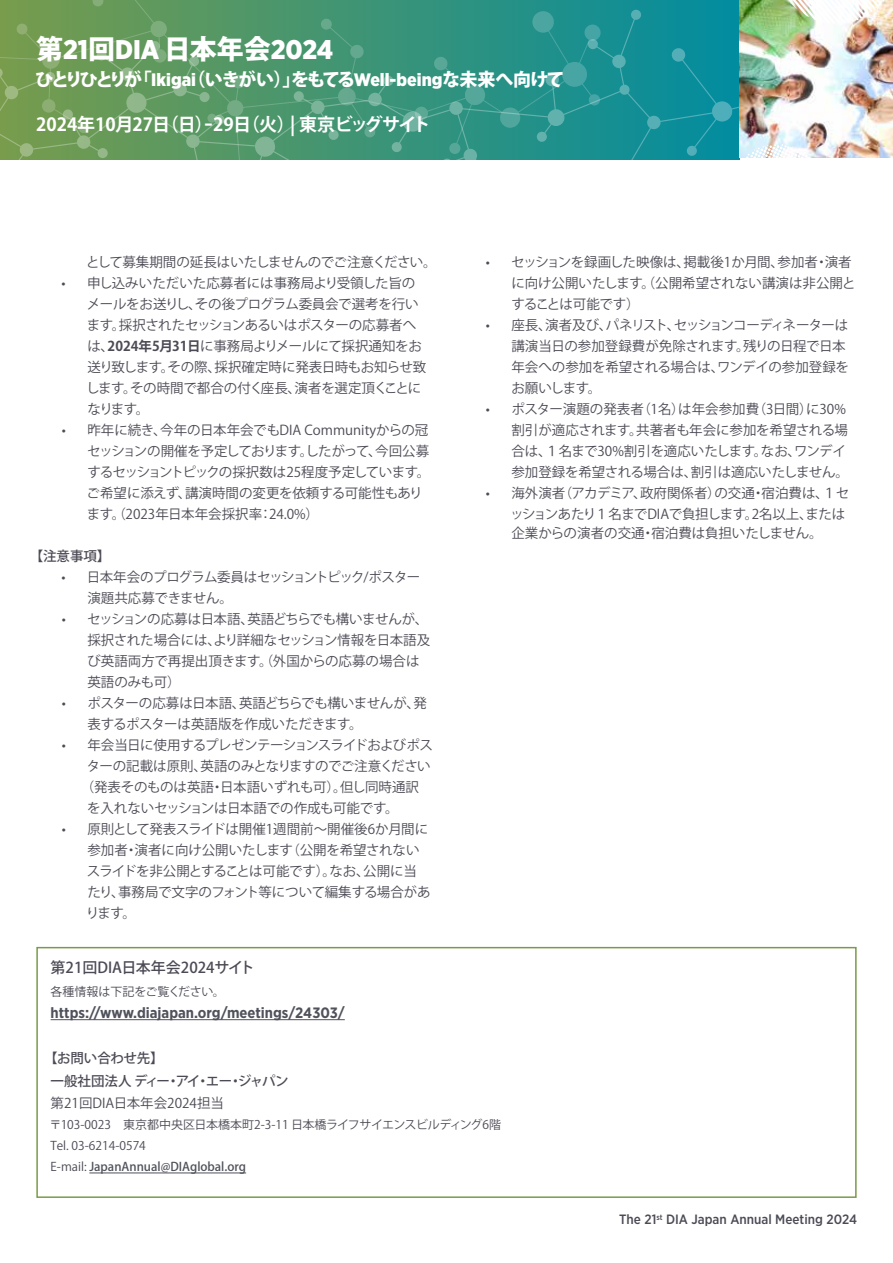
<style>
.page{position:relative;width:893px;height:1263px;background:#fff}
.page>*{position:absolute;margin:0;border:0;box-sizing:border-box;transform-origin:0 0}
.t1{font:900 27px "Gotham Narrow";color:#fff}
.t2{font:800 18px "Koz Go Pro";letter-spacing:-.11em;color:#fff}
.t3{font:700 18px "Koz Go Pr 6 N";letter-spacing:-.015em;color:#fff}
.t4{font:700 15px "Gotham Narrow";color:#50525b}
.t5{font:500 15px "Koz Go Pr 6 N";color:#4c4b55}
.t6{font:13.5px/21px "Koz Go Pr 6 N";letter-spacing:-.02em;color:#4c4b55}
.t7{font:13.5px/21px "Koz Go Pr 6 N";color:#4c4b55}
.t8{font:13.5px/21px "Koz Go Pr 6 N";letter-spacing:-.04em;color:#4c4b55}
.t9{font:500 13.5px/22.5px "Koz Go Pr 6 N";letter-spacing:-.01em;color:#4c4b55}
.t10{font:500 13.5px "Gotham Narrow";color:#4b4b55}
.t11{font:13.5px "Koz Go Pr 6 N";letter-spacing:-.045em;color:#4c4b55}
.t12{font:12px/21px "Koz Go Pr 6 N";color:#4c4b55}
.s1{font-family:"Koz Go Pro";font-weight:800}
.s2{font-family:"Gotham Narrow";font-weight:900}
.s3{font-weight:700}
.s4{font-weight:500;color:#50525b}
</style>
<div class="page">
<svg style="left:1px;top:0;width:601px;height:10px;background:#47956e"></svg>
<svg style="left:0;top:10px;width:740px;height:150px;background:#419679"></svg>
<img style="left:740px;top:0;width:153px;height:158px">
<svg style="left:727px;top:143px;width:102px;height:17px"></svg>
<svg style="left:776px;top:0;width:108px;height:24px"></svg>
<img style="left:0;top:0;width:1px;height:158px">
<svg style="left:36px;top:946px;width:821px;height:252px"></svg>
<h1 class="t1" style="left:36px;top:31px;width:299px"><span class="s1">第</span>21<span class="s1">回</span>DIA <span class="s1">日本年会</span>2024</h1>
<h2 class="t2" style="left:36px;top:67px;width:531px">ひとりひとりが「<span class="s2">Ikigai</span>（いきがい）」をもてる<span class="s2">Well-being</span>な未来へ向けて</h2>
<h2 class="t3" style="left:36px;top:114px;width:396px">2024年10月27日（日）ｰ29日（火）| 東京ビッグサイト</h2>
<p class="t6" style="left:86px;top:251px;width:352px">として募集期間の延長はいたしませんのでご注意ください。</p>
<p class="t6" style="left:86px;top:272px;width:342px;text-indent:-24px">• 申し込みいただいた応募者には事務局より受領した旨のメールをお送りし、その後プログラム委員会で選考を行います。採択されたセッションあるいはポスターの応募者へは、<span class="s3">2024年5月31日</span>に事務局よりメールにて採択通知をお送り致します。その際、採択確定時に発表日時もお知らせ致します。その時間で都合の付く座長、演者を選定頂くことになります。</p>
<p class="t7" style="left:87px;top:420px;width:345px;text-indent:-25px">• 昨年に続き、今年の日本年会でもDIA Communityからの冠セッションの開催を予定しております。したがって、今回公募するセッショントピックの採択数は25程度予定しています。ご希望に添えず、講演時間の変更を依頼する可能性もあります。（2023年日本年会採択率：24.0%）</p>
<p class="t9" style="left:30px;top:545px;width:82px">【注意事項】</p>
<p class="t8" style="left:87px;top:567px;width:334px;text-indent:-26px">• 日本年会のプログラム委員はセッショントピック/ポスター演題共応募できません。</p>
<p class="t6" style="left:87px;top:609px;width:344px;text-indent:-26px">• セッションの応募は日本語、英語どちらでも構いませんが、採択された場合には、より詳細なセッション情報を日本語及び英語両方で再提出頂きます。（外国からの応募の場合は英語のみも可）</p>
<p class="t6" style="left:87px;top:693px;width:341px;text-indent:-26px">• ポスターの応募は日本語、英語どちらでも構いませんが、発表するポスターは英語版を作成いただきます。</p>
<p class="t11" style="left:62px;top:737px;width:372px">• 年会当日に使用するプレゼンテーションスライドおよびポス</p>
<p class="t6" style="left:87px;top:756px;width:345px">ターの記載は原則、英語のみとなりますのでご注意ください</p>
<p class="t7" style="left:81px;top:777px;width:340px">（発表そのものは英語・日本語いずれも可）。但し同時通訳</p>
<p class="t6" style="left:87px;top:798px;width:313px">を入れないセッションは日本語での作成も可能です。</p>
<p class="t6" style="left:86px;top:819px;width:346px;text-indent:-24px">• 原則として発表スライドは開催1週間前～開催後6か月間に参加者・演者に向け公開いたします（公開を希望されないスライドを非公開とすることは可能です）。なお、公開に当たり、事務局で文字のフォント等について編集する場合があります。</p>
<p class="t7" style="left:511px;top:252px;width:346px;text-indent:-26px">• セッションを録画した映像は、掲載後1か月間、参加者・演者に向け公開いたします。（公開希望されない講演は非公開とすることは可能です）</p>
<p class="t6" style="left:511px;top:315px;width:339px;text-indent:-26px">• 座長、演者及び、パネリスト、セッションコーディネーターは講演当日の参加登録費が免除されます。残りの日程で日本年会への参加を希望される場合は、ワンデイの参加登録をお願いします。</p>
<p class="t7" style="left:511px;top:399px;width:339px;text-indent:-26px">• ポスター演題の発表者（1名）は年会参加費（3日間）に30%割引が適応されます。共著者も年会に参加を希望される場合は、１名まで30%割引を適応いたします。なお、ワンデイ参加登録を希望される場合は、割引は適応いたしません。</p>
<p class="t6" style="left:486px;top:483px;width:365px;text-align:right">• 海外演者（アカデミア、政府関係者）の交通・宿泊費は、１セッションあたり１名までDIAで負担します。2名以上、または</p>
<p class="t7" style="left:511px;top:523px;width:313px">企業からの演者の交通・宿泊費は負担いたしません。</p>
<p class="t5" style="left:51px;top:959px;width:206px">第21回DIA日本年会2024サイト</p>
<p class="t12" style="left:51px;top:981px;width:176px">各種情報は下記をご覧ください。</p>
<p class="t4" style="left:51px;top:1003px;width:296px">https://www.diajapan.org/meetings/24303/</p>
<p class="t9" style="left:51px;top:1047px;width:240px;text-indent:-7px">【お問い合わせ先】<br>一般社団法人 ディー・アイ・エー・ジャパン</p>
<p class="t7" style="left:51px;top:1093px;width:175px">第21回DIA日本年会2024担当</p>
<p class="t12" style="left:50px;top:1114px;width:453px">〒103-0023　東京都中央区日本橋本町2-3-11 日本橋ライフサイエンスビルディング6階<br>Tel. 03-6214-0574<br>E-mail: <span class="s4">JapanAnnual@DIAglobal.org</span></p>
<p class="t10" style="left:619px;top:1211px;width:239px">The 21<sup>st</sup> DIA Japan Annual Meeting 2024</p>
</div>
